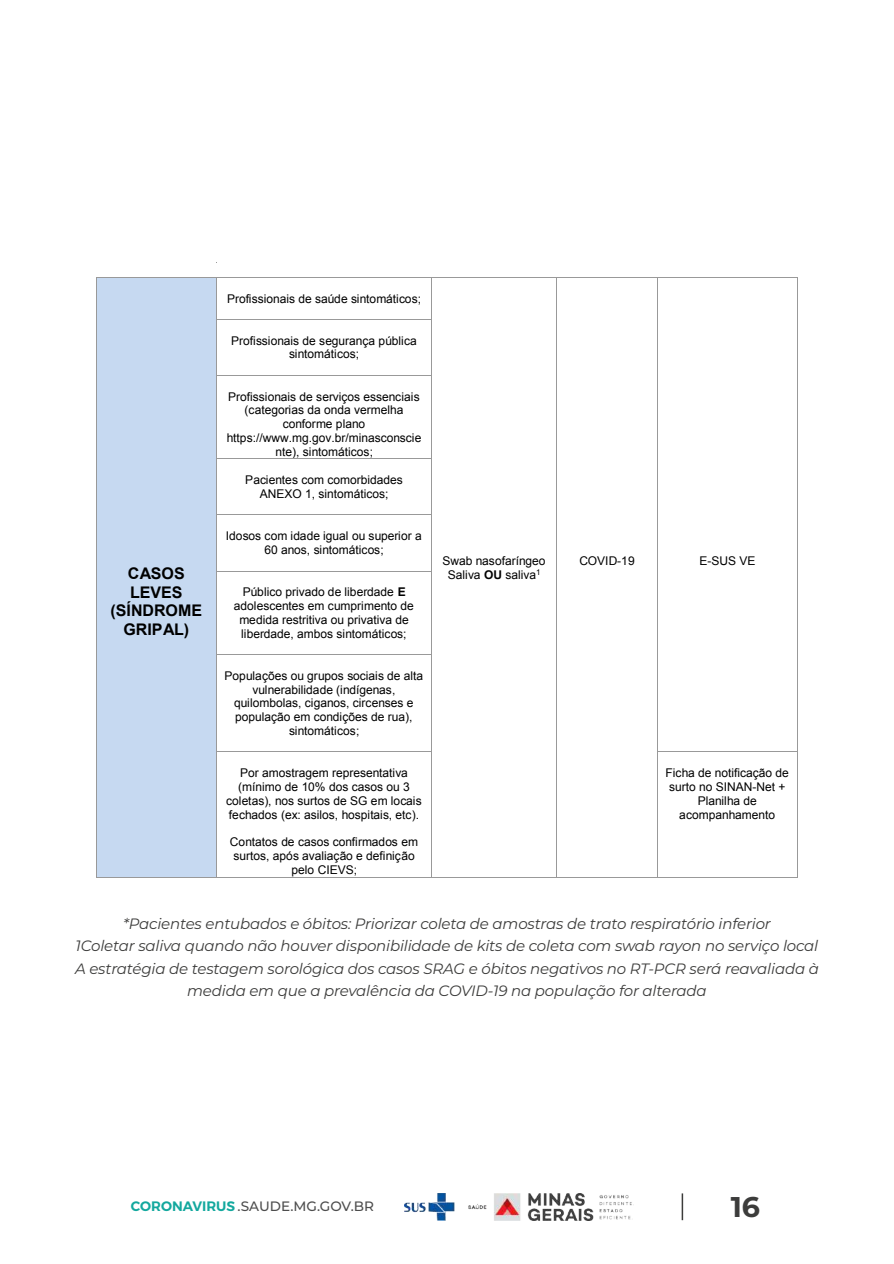
<style>
.page{position:relative;width:894px;height:1264px;background:#fff}
.page>*{position:absolute;margin:0;border:0;box-sizing:border-box;transform-origin:0 0}
.t1{font:700 28.5px "Montserrat";color:#3c3c3b}
.t2{font:700 16.05px/18.5px "Arial";color:#000;text-align:center}
.t3{font:italic 15px/22.5px "Montserrat";letter-spacing:-.01em;color:#3c3c3b;text-align:center}
.t4{font:500 13.65px "Montserrat";color:#4d4d4d}
.t5{font:12px/13.8px "Arial";color:#000;text-align:center}
.s1{font-weight:700}
.s2{font-weight:600;color:#13a89e}
</style>
<div class="page">
<div style="left:96px;top:278px;width:120px;height:598px;background:#c6d9f1"></div>
<hr style="left:96px;top:277px;width:120px;height:1px;background:#999">
<hr style="left:217px;top:277px;width:214px;height:1px;background:#999">
<hr style="left:432px;top:277px;width:124px;height:1px;background:#999">
<hr style="left:557px;top:277px;width:99px;height:1px;background:#999">
<hr style="left:657px;top:277px;width:140px;height:1px;background:#999">
<hr style="left:96px;top:278px;width:1px;height:41px;background:#999">
<hr style="left:216px;top:278px;width:1px;height:41px;background:#999">
<hr style="left:431px;top:278px;width:1px;height:41px;background:#999">
<hr style="left:556px;top:278px;width:1px;height:41px;background:#999">
<hr style="left:656px;top:278px;width:1px;height:41px;background:#999">
<hr style="left:797px;top:278px;width:1px;height:41px;background:#999">
<hr style="left:217px;top:319px;width:214px;height:1px;background:#999">
<hr style="left:96px;top:319px;width:1px;height:56px;background:#999">
<hr style="left:216px;top:319px;width:1px;height:56px;background:#999">
<hr style="left:431px;top:319px;width:1px;height:56px;background:#999">
<hr style="left:556px;top:319px;width:1px;height:56px;background:#999">
<hr style="left:656px;top:319px;width:1px;height:56px;background:#999">
<hr style="left:797px;top:319px;width:1px;height:56px;background:#999">
<hr style="left:217px;top:375px;width:214px;height:1px;background:#999">
<hr style="left:96px;top:376px;width:1px;height:82px;background:#999">
<hr style="left:216px;top:376px;width:1px;height:82px;background:#999">
<hr style="left:431px;top:376px;width:1px;height:82px;background:#999">
<hr style="left:556px;top:376px;width:1px;height:82px;background:#999">
<hr style="left:656px;top:376px;width:1px;height:82px;background:#999">
<hr style="left:797px;top:376px;width:1px;height:82px;background:#999">
<hr style="left:217px;top:458px;width:214px;height:1px;background:#999">
<hr style="left:96px;top:459px;width:1px;height:55px;background:#999">
<hr style="left:216px;top:459px;width:1px;height:55px;background:#999">
<hr style="left:431px;top:459px;width:1px;height:55px;background:#999">
<hr style="left:556px;top:459px;width:1px;height:55px;background:#999">
<hr style="left:656px;top:459px;width:1px;height:55px;background:#999">
<hr style="left:797px;top:459px;width:1px;height:55px;background:#999">
<hr style="left:217px;top:514px;width:214px;height:1px;background:#999">
<hr style="left:96px;top:515px;width:1px;height:55px;background:#999">
<hr style="left:216px;top:515px;width:1px;height:55px;background:#999">
<hr style="left:431px;top:515px;width:1px;height:55px;background:#999">
<hr style="left:556px;top:515px;width:1px;height:55px;background:#999">
<hr style="left:656px;top:515px;width:1px;height:55px;background:#999">
<hr style="left:797px;top:515px;width:1px;height:55px;background:#999">
<hr style="left:217px;top:570px;width:214px;height:1px;background:#999">
<hr style="left:96px;top:571px;width:1px;height:83px;background:#999">
<hr style="left:216px;top:571px;width:1px;height:83px;background:#999">
<hr style="left:431px;top:571px;width:1px;height:83px;background:#999">
<hr style="left:556px;top:571px;width:1px;height:83px;background:#999">
<hr style="left:656px;top:571px;width:1px;height:83px;background:#999">
<hr style="left:797px;top:571px;width:1px;height:83px;background:#999">
<hr style="left:217px;top:654px;width:214px;height:1px;background:#999">
<hr style="left:96px;top:654px;width:1px;height:97px;background:#999">
<hr style="left:216px;top:654px;width:1px;height:97px;background:#999">
<hr style="left:431px;top:654px;width:1px;height:97px;background:#999">
<hr style="left:556px;top:654px;width:1px;height:97px;background:#999">
<hr style="left:656px;top:654px;width:1px;height:97px;background:#999">
<hr style="left:797px;top:654px;width:1px;height:97px;background:#999">
<hr style="left:217px;top:751px;width:214px;height:1px;background:#999">
<hr style="left:657px;top:751px;width:140px;height:1px;background:#999">
<hr style="left:96px;top:752px;width:1px;height:124px;background:#999">
<hr style="left:96px;top:876px;width:120px;height:1px;background:#999">
<hr style="left:216px;top:752px;width:1px;height:124px;background:#999">
<hr style="left:217px;top:876px;width:214px;height:1px;background:#999">
<hr style="left:431px;top:752px;width:1px;height:124px;background:#999">
<hr style="left:432px;top:876px;width:124px;height:1px;background:#999">
<hr style="left:556px;top:752px;width:1px;height:124px;background:#999">
<hr style="left:557px;top:876px;width:99px;height:1px;background:#999">
<hr style="left:656px;top:752px;width:1px;height:124px;background:#999">
<hr style="left:657px;top:876px;width:140px;height:1px;background:#999">
<hr style="left:797px;top:752px;width:1px;height:124px;background:#999">
<img style="left:404px;top:1193px;width:228px;height:26px">
<hr style="left:681px;top:1193px;width:2px;height:26px;background:#3c3c3b">
<h2 class="t2" style="left:110px;top:565px;width:93px">CASOS<br>LEVES (SÍNDROME<br>GRIPAL)</h2>
<p class="t5" style="left:227px;top:291px;width:195px">Profissionais de saúde sintomáticos;</p>
<p class="t5" style="left:231px;top:333px;width:187px">Profissionais de segurança pública sintomáticos;</p>
<p class="t5" style="left:227px;top:389px;width:196px">Profissionais de serviços essenciais (categorias da onda vermelha conforme plano https://www.mg.gov.br/minasconscie nte), sintomáticos;</p>
<p class="t5" style="left:245px;top:473px;width:159px">Pacientes com comorbidades<br>ANEXO 1, sintomáticos;</p>
<p class="t5" style="left:226px;top:529px;width:197px">Idosos com idade igual ou superior a<br>60 anos, sintomáticos;</p>
<p class="t5" style="left:234px;top:584px;width:181px">Público privado de liberdade <span class="s1">E </span>adolescentes em cumprimento de medida restritiva ou privativa de liberdade, ambos sintomáticos;</p>
<p class="t5" style="left:224px;top:668px;width:200px">Populações ou grupos sociais de alta vulnerabilidade (indígenas, quilombolas, ciganos, circenses e população em condições de rua), sintomáticos;</p>
<p class="t5" style="left:226px;top:766px;width:197px">Por amostragem representativa (mínimo de 10% dos casos ou 3 coletas), nos surtos de SG em locais fechados (ex: asilos, hospitais, etc).</p>
<p class="t5" style="left:230px;top:835px;width:190px">Contatos de casos confirmados em surtos, após avaliação e definição pelo CIEVS;</p>
<p class="t5" style="left:442px;top:554px;width:105px">Swab nasofaríngeo<br>Saliva <span class="s1">OU</span> saliva<sup>1</sup></p>
<p class="t5" style="left:579px;top:554px;width:57px">COVID-19</p>
<p class="t5" style="left:699px;top:554px;width:58px">E-SUS VE</p>
<p class="t5" style="left:665px;top:766px;width:125px">Ficha de notificação de surto no SINAN-Net +<br>Planilha de acompanhamento</p>
<p class="t3" style="left:75px;top:911px;width:745px">*Pacientes entubados e óbitos: Priorizar coleta de amostras de trato respiratório inferior<br>1Coletar saliva quando não houver disponibilidade de kits de coleta com swab rayon no serviço local A estratégia de testagem sorológica dos casos SRAG e óbitos negativos no RT-PCR será reavaliada à medida em que a prevalência da COVID-19 na população for alterada</p>
<p class="t4" style="left:131px;top:1196px;width:244px"><span class="s2">CORONAVIRUS</span> .SAUDE.MG.GOV.BR</p>
<h1 class="t1" style="left:730px;top:1186px;width:30px">16</h1>
</div>
